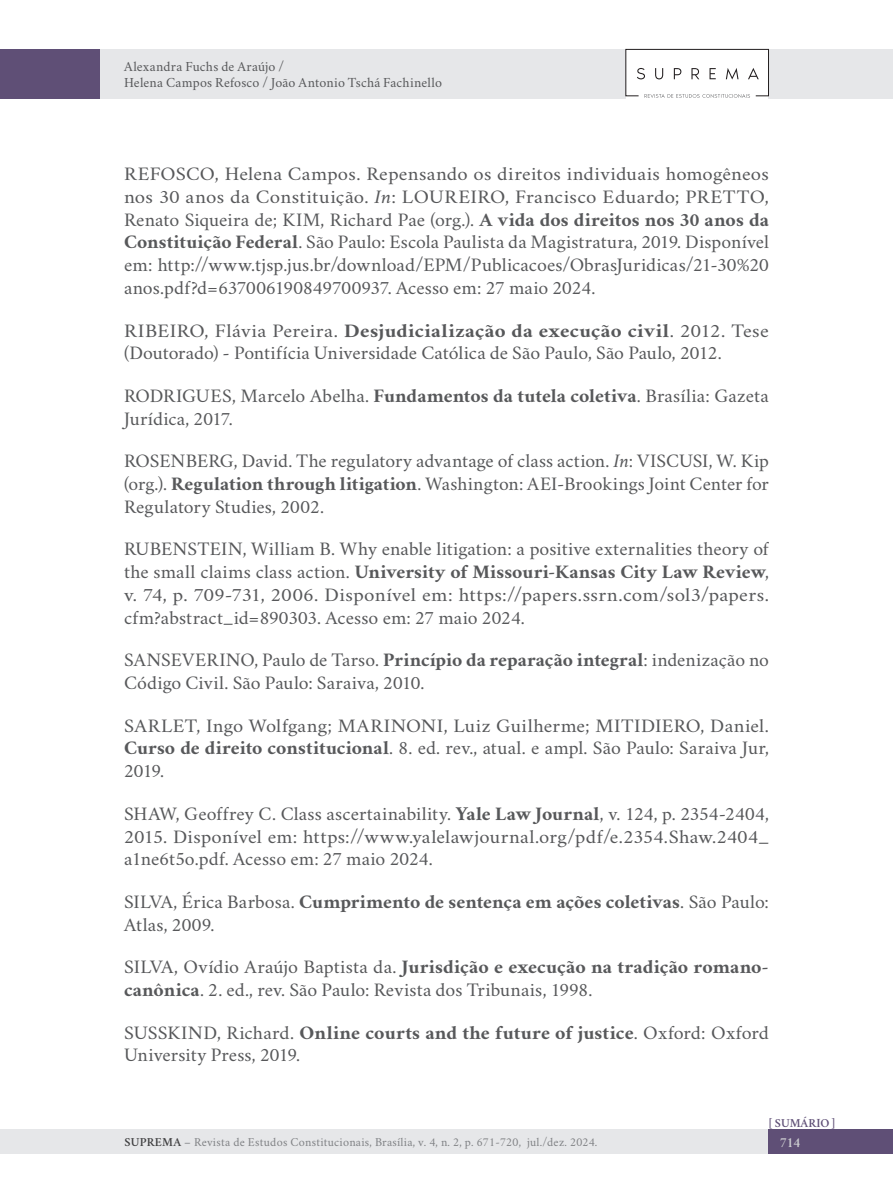
<style>
.page{position:relative;width:893px;height:1191px;background:#fff}
.page>*{position:absolute;margin:0;border:0;box-sizing:border-box;transform-origin:0 0}
.TEXTO_REFERENCIAS{font:19.25px/22.8px "Crimson";letter-spacing:.005em;color:#57585a}
.TEXTO_REFERENCIAS-2{font:19.25px/22.8px "Crimson";letter-spacing:.005em;color:#57585a;text-align:justify;scale:1.08 1}
.TEXTO_REFERENCIAS-3{font:19.25px/22.8px "Crimson";letter-spacing:.005em;color:#57585a;scale:1.04 1}
.TEXTO_REFERENCIAS-4{font:19.25px/22.8px "Crimson";letter-spacing:.005em;color:#57585a;text-align:justify;scale:1.06 1}
.TEXTO_REFERENCIAS-5{font:19.25px/22.8px "Crimson";letter-spacing:.005em;color:#57585a;scale:1.09 1}
.t1{font:14px/15.8px "Crimson";letter-spacing:.015em;color:#57585a}
.t2{font:600 14px "Crimson";color:#d1d2d4}
.t3{font:12.25px "Crimson";letter-spacing:.02em;color:#808285}
.t4{font:600 12.25px "Crimson";color:#5f4f76}
.s1{font-style:italic}
.s2{font-weight:700}
.s3{font-weight:600;color:#3e3e3f}
</style>
<div class="page">
<div style="left:0;top:1129px;width:790px;height:25px;background:#e6e7e9"></div>
<div style="left:0;top:49px;width:892px;height:50px;background:#e6e7e9"></div>
<div style="left:768px;top:1129px;width:124px;height:25px;background:#5f4f76"></div>
<div style="left:0;top:49px;width:99px;height:50px;background:#5f4f76"></div>
<div style="left:626px;top:50px;width:142px;height:49px;background:#fff"></div>
<svg style="left:625px;top:48px;width:144px;height:50px"></svg>
<p class="t1" style="left:124px;top:57px;width:320px">Alexandra Fuchs de Araújo /<br>Helena Campos Refosco / João Antonio Tschá Fachinello</p>
<p class="TEXTO_REFERENCIAS-2" style="left:124px;top:160px;width:599px">REFOSCO, Helena Campos. Repensando os direitos individuais homogêneos nos 30 anos da Constituição. <span class="s1">In</span>: LOUREIRO, Francisco Eduardo; PRETTO, Renato Siqueira de; KIM, Richard Pae (org.). <span class="s2">A vida dos direitos nos 30 anos da Constituição Federal</span>. São Paulo: Escola Paulista da Magistratura, 2019. Disponível em: http://www.tjsp.jus.br/download/EPM/Publicacoes/ObrasJuridicas/21-30%20 anos.pdf?d=637006190849700937. Acesso em: 27 maio 2024.</p>
<p class="TEXTO_REFERENCIAS-5" style="left:124px;top:316px;width:593px">RIBEIRO, Flávia Pereira. <span class="s2">Desjudicialização da execução civil</span>. 2012. Tese (Doutorado) - Pontifícia Universidade Católica de São Paulo, São Paulo, 2012.</p>
<p class="TEXTO_REFERENCIAS" style="left:124px;top:382px;width:646px">RODRIGUES, Marcelo Abelha. <span class="s2">Fundamentos da tutela coletiva</span>. Brasília: Gazeta<br>Jurídica, 2017.</p>
<p class="TEXTO_REFERENCIAS" style="left:124px;top:447px;width:646px;text-align:justify">ROSENBERG, David. The regulatory advantage of class action. <span class="s1">In</span>: VISCUSI, W. Kip (org.). <span class="s2">Regulation through litigation</span>. Washington: AEI-Brookings Joint Center for Regulatory Studies, 2002.</p>
<p class="TEXTO_REFERENCIAS" style="left:124px;top:535px;width:646px;text-align:justify">RUBENSTEIN, William B. Why enable litigation: a positive externalities theory of the small claims class action. <span class="s2">University of Missouri-Kansas City Law Review</span>, v. 74, p. 709-731, 2006. Disponível em: https://papers.ssrn.com/sol3/papers. cfm?abstract_id=890303. Acesso em: 27 maio 2024.</p>
<p class="TEXTO_REFERENCIAS" style="left:124px;top:646px;width:646px">SANSEVERINO, Paulo de Tarso. <span class="s2">Princípio da reparação integral</span>: indenização no<br>Código Civil. São Paulo: Saraiva, 2010.</p>
<p class="TEXTO_REFERENCIAS-4" style="left:124px;top:711px;width:610px">SARLET, Ingo Wolfgang; MARINONI, Luiz Guilherme; MITIDIERO, Daniel.<br><span class="s2">Curso de direito constitucional</span>. 8. ed. rev., atual. e ampl. São Paulo: Saraiva Jur, 2019.</p>
<p class="TEXTO_REFERENCIAS" style="left:124px;top:800px;width:646px;text-align:justify">SHAW, Geoffrey C. Class ascertainability. <span class="s2">Yale Law Journal</span>, v. 124, p. 2354-2404, 2015. Disponível em: https://www.yalelawjournal.org/pdf/e.2354.Shaw.2404_ a1ne6t5o.pdf. Acesso em: 27 maio 2024.</p>
<p class="TEXTO_REFERENCIAS" style="left:124px;top:888px;width:646px">SILVA, Érica Barbosa. <span class="s2">Cumprimento de sentença em ações coletivas</span>. São Paulo:<br>Atlas, 2009.</p>
<p class="TEXTO_REFERENCIAS-3" style="left:124px;top:953px;width:622px">SILVA, Ovídio Araújo Baptista da. <span class="s2">Jurisdição e execução na tradição romano&shy;canônica</span>. 2. ed., rev. São Paulo: Revista dos Tribunais, 1998.</p>
<p class="TEXTO_REFERENCIAS-3" style="left:124px;top:1018px;width:622px">SUSSKIND, Richard. <span class="s2">Online courts and the future of justice</span>. Oxford: Oxford<br>University Press, 2019.</p>
<p class="t4" style="left:769px;top:1114px;width:68px">[ SUMÁRIO ]</p>
<p class="t3" style="left:125px;top:1132px;width:474px"><span class="s3">SUPREMA</span> – Revista de Estudos Constitucionais, Brasília, v. 4, n. 2, p. 671-720, jul./dez. 2024.</p>
<p class="t2" style="left:780px;top:1132px;width:21px">714</p>
</div>
